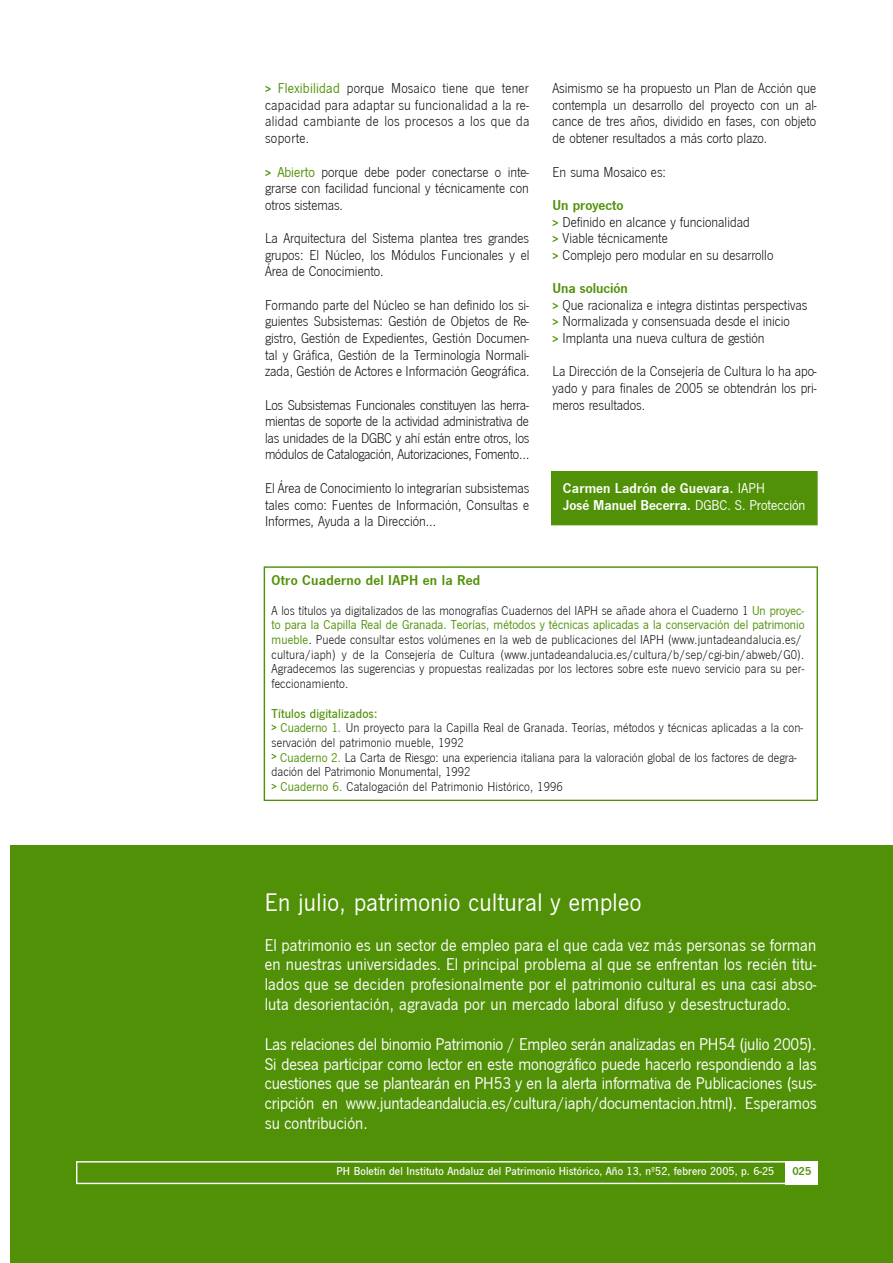
<style>
.page{position:relative;width:893px;height:1263px;background:#fff}
.page>*{position:absolute;margin:0;border:0;box-sizing:border-box;transform-origin:0 0}
.t1{font:26.25px "News Got T";letter-spacing:.015em;color:#fff}
.t2{font:17.7px/19.8px "News Got T";letter-spacing:.005em;color:#fff;text-align:justify}
.t3{font:14.7px/16.5px "News Got T Lig";letter-spacing:-.005em;color:#000;text-align:justify}
.t4{font:700 14.7px/17.7px "News Got T Dem";letter-spacing:.005em;color:#fff}
.t5{font:700 14.7px "News Got T Dem";letter-spacing:.015em;color:#519107}
.t6{font:700 14.7px "News Got T Dem";letter-spacing:-.005em;color:#519107}
.t7{font:13.35px/14.7px "News Got T Lig";letter-spacing:.01em;color:#000}
.t8{font:13.35px "News Got T";letter-spacing:.005em;color:#519107}
.t9{font:13.35px "News Got T Med";letter-spacing:.01em;color:#519107}
.t10{font:11.85px "News Got T Med";letter-spacing:.01em;color:#fff}
.t11{font:700 11.85px "News Got T Dem";color:#519107}
.s1{font-family:"News Got T Dem";font-weight:700;font-size:11.85px;color:#519107}
.s2{font-family:"News Got T";color:#519107}
.s3{font-family:"News Got T";font-weight:400}
.s4{font-family:"News Got T Dem";font-weight:700;font-size:10.5px;color:#519107}
</style>
<div class="page">
<div style="left:10px;top:846px;width:882px;height:417px;background:#519107"></div>
<svg style="left:76px;top:1161px;width:742px;height:23px"></svg>
<svg style="left:264px;top:566px;width:554px;height:235px"></svg>
<div style="left:551px;top:471px;width:266px;height:54px;background:#519107"></div>
<p class="t3" style="left:265px;top:80px;width:266px"><span class="s1">&gt;</span> <span class="s2">Flexibilidad</span> porque Mosaico tiene que tener capacidad para adaptar su funcionalidad a la re&shy;alidad cambiante de los procesos a los que da soporte.</p>
<p class="t3" style="left:265px;top:163px;width:265px"><span class="s1">&gt;</span> <span class="s2">Abierto</span> porque debe poder conectarse o inte&shy;grarse con facilidad funcional y técnicamente con otros sistemas.</p>
<p class="t3" style="left:265px;top:230px;width:266px">La Arquitectura del Sistema plantea tres grandes grupos: El Núcleo, los Módulos Funcionales y el Área de Conocimiento.</p>
<p class="t3" style="left:265px;top:296px;width:266px">Formando parte del Núcleo se han definido los si&shy;guientes Subsistemas: Gestión de Objetos de Re&shy;gistro, Gestión de Expedientes, Gestión Documen&shy;tal y Gráfica, Gestión de la Terminología Normali&shy;zada, Gestión de Actores e Información Geográfica.</p>
<p class="t3" style="left:265px;top:396px;width:266px">Los Subsistemas Funcionales constituyen las herra&shy;mientas de soporte de la actividad administrativa de las unidades de la DGBC y ahí están entre otros, los módulos de Catalogación, Autorizaciones, Fomento…</p>
<p class="t3" style="left:265px;top:479px;width:266px">El Área de Conocimiento lo integrarían subsistemas tales como: Fuentes de Información, Consultas e Informes, Ayuda a la Dirección…</p>
<p class="t3" style="left:552px;top:80px;width:265px">Asimismo se ha propuesto un Plan de Acción que contempla un desarrollo del proyecto con un al&shy;cance de tres años, dividido en fases, con objeto de obtener resultados a más corto plazo.</p>
<p class="t3" style="left:552px;top:163px;width:115px">En suma Mosaico es:</p>
<p class="t5" style="left:552px;top:197px;width:72px">Un proyecto</p>
<p class="t3" style="left:552px;top:213px;width:222px;text-align:left"><span class="s1">&gt;</span> Definido en alcance y funcionalidad<br><span class="s1">&gt;</span> Viable técnicamente<br><span class="s1">&gt;</span> Complejo pero modular en su desarrollo</p>
<p class="t6" style="left:552px;top:280px;width:77px">Una solución</p>
<p class="t3" style="left:552px;top:296px;width:256px;text-align:left"><span class="s1">&gt;</span> Que racionaliza e integra distintas perspectivas <span class="s1">&gt;</span> Normalizada y consensuada desde el inicio<br><span class="s1">&gt;</span> Implanta una nueva cultura de gestión</p>
<p class="t3" style="left:552px;top:363px;width:265px">La Dirección de la Consejería de Cultura lo ha apo&shy;yado y para finales de 2005 se obtendrán los pri&shy;meros resultados.</p>
<p class="t4" style="left:563px;top:478px;width:244px">Carmen Ladrón de Guevara. <span class="s3">IAPH<br></span>José Manuel Becerra. <span class="s3">DGBC. S. Protección</span></p>
<p class="t5" style="left:271px;top:572px;width:210px">Otro Cuaderno del IAPH en la Red</p>
<p class="t7" style="left:271px;top:603px;width:534px">A los títulos ya digitalizados de las monografías Cuadernos del IAPH se añade ahora el Cuaderno 1 <span class="s2">Un proyec-</span></p>
<p class="t8" style="left:271px;top:618px;width:534px">to para la Capilla Real de Granada. Teorías, métodos y técnicas aplicadas a la conservación del patrimonio</p>
<p class="t7" style="left:271px;top:632px;width:534px"><span class="s2">mueble</span>. Puede consultar estos volúmenes en la web de publicaciones del IAPH (www.juntadeandalucia.es/ cultura/iaph) y de la Consejería de Cultura (www.juntadeandalucia.es/cultura/b/sep/cgi-bin/abweb/G0).<br>Agradecemos las sugerencias y propuestas realizadas por los lectores sobre este nuevo servicio para su per&shy;feccionamiento.</p>
<p class="t9" style="left:271px;top:706px;width:107px">Títulos digitalizados:</p>
<p class="t7" style="left:271px;top:720px;width:532px"><span class="s4">&gt;</span> <span class="s2">Cuaderno 1.</span> Un proyecto para la Capilla Real de Granada. Teorías, métodos y técnicas aplicadas a la con&shy;servación del patrimonio mueble, 1992<br><span class="s4">&gt;</span> <span class="s2">Cuaderno 2.</span> La Carta de Riesgo: una experiencia italiana para la valoración global de los factores de degra&shy;dación del Patrimonio Monumental, 1992<br><span class="s4">&gt;</span> <span class="s2">Cuaderno 6.</span> Catalogación del Patrimonio Histórico, 1996</p>
<h1 class="t1" style="left:265px;top:888px;width:378px">En julio, patrimonio cultural y empleo</h1>
<p class="t2" style="left:265px;top:934px;width:553px">El patrimonio es un sector de empleo para el que cada vez más personas se forman en nuestras universidades. El principal problema al que se enfrentan los recién titu&shy;lados que se deciden profesionalmente por el patrimonio cultural es una casi abso&shy;luta desorientación, agravada por un mercado laboral difuso y desestructurado.</p>
<p class="t2" style="left:265px;top:1034px;width:553px">Las relaciones del binomio Patrimonio / Empleo serán analizadas en PH54 (julio 2005).<br>Si desea participar como lector en este monográfico puede hacerlo respondiendo a las cuestiones que se plantearán en PH53 y en la alerta informativa de Publicaciones (sus&shy;cripción en www.juntadeandalucia.es/cultura/iaph/documentacion.html). Esperamos su contribución.</p>
<p class="t10" style="left:336px;top:1165px;width:439px">PH Boletín del Instituto Andaluz del Patrimonio Histórico, Año 13, nº52, febrero 2005, p. 6-25</p>
<p class="t11" style="left:792px;top:1164px;width:20px">025</p>
</div>
